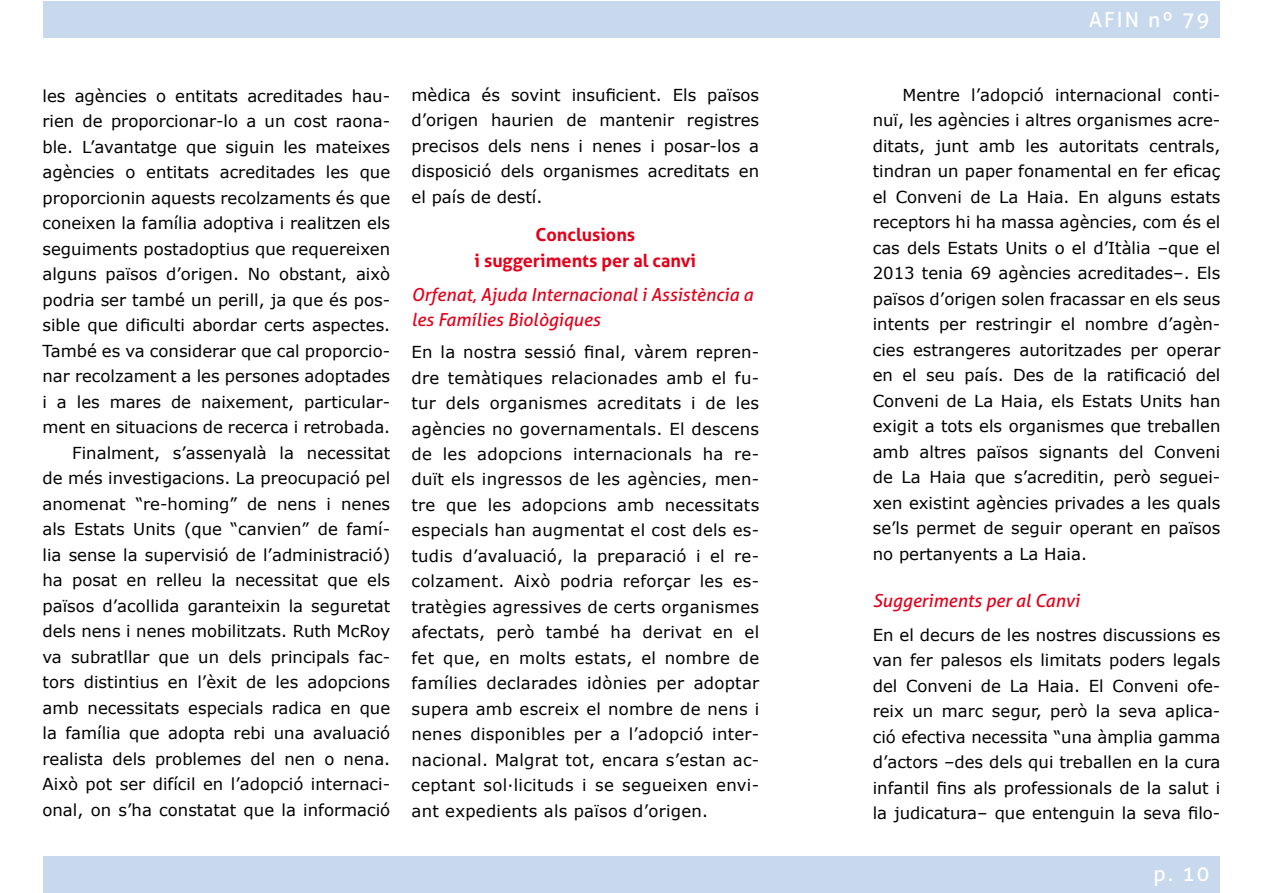
<style>
.page{position:relative;width:1263px;height:893px;background:#fff}
.page>*{position:absolute;margin:0;border:0;box-sizing:border-box;transform-origin:0 0}
.t1{font:21px "Aller";letter-spacing:.1em;color:#fff}
.t2{font:italic 18px/25.5px "Aller";color:#e2001a}
.t3{font:700 18px/25.5px "Aller";color:#e2001a;text-align:center}
.t4{font:16.5px/25.5px "Verdana";color:#000;text-align:justify}
</style>
<div class="page">
<div style="left:43px;top:1px;width:1177px;height:37px;background:#c8d9ee"></div>
<div style="left:43px;top:856px;width:1177px;height:37px;background:#c8d9ee"></div>
<p class="t4" style="left:43px;top:83px;width:349px;text-align:right">les agències o entitats acreditades hau&shy;rien de proporcionar-lo a un cost raona&shy;ble. L’avantatge que siguin les mateixes agències o entitats acreditades les que proporcionin aquests recolzaments és que coneixen la família adoptiva i realitzen els seguiments postadoptius que requereixen alguns països d’origen. No obstant, això podria ser també un perill, ja que és pos&shy;sible que dificulti abordar certs aspectes.<br>També es va considerar que cal proporcio&shy;nar recolzament a les persones adoptades i a les mares de naixement, particular&shy;ment en situacions de recerca i retrobada.<br>Finalment, s’assenyalà la necessitat<br>de més investigacions. La preocupació pel anomenat “re-homing” de nens i nenes als Estats Units (que “canvien” de famí&shy;lia sense la supervisió de l’administració) ha posat en relleu la necessitat que els països d’acollida garanteixin la seguretat dels nens i nenes mobilitzats. Ruth McRoy va subratllar que un dels principals fac&shy;tors distintius en l’èxit de les adopcions amb necessitats especials radica en que la família que adopta rebi una avaluació realista dels problemes del nen o nena.<br>Això pot ser difícil en l’adopció internaci&shy;onal, on s’ha constatat que la informació</p>
<p class="t4" style="left:411px;top:82px;width:349px">mèdica és sovint insuficient. Els països d’origen haurien de mantenir registres precisos dels nens i nenes i posar-los a disposició dels organismes acreditats en el país de destí.</p>
<p class="t3" style="left:475px;top:222px;width:223px">Conclusions<br>i suggeriments per al canvi</p>
<p class="t2" style="left:411px;top:281px;width:343px">Orfenat, Ajuda Internacional i Assistència a les Famílies Biològiques</p>
<p class="t4" style="left:411px;top:339px;width:349px">En la nostra sessió final, vàrem repren&shy;dre temàtiques relacionades amb el fu&shy;tur dels organismes acreditats i de les agències no governamentals. El descens de les adopcions internacionals ha re&shy;duït els ingressos de les agències, men&shy;tre que les adopcions amb necessitats especials han augmentat el cost dels es&shy;tudis d’avaluació, la preparació i el re&shy;colzament. Això podria reforçar les es&shy;tratègies agressives de certs organismes afectats, però també ha derivat en el fet que, en molts estats, el nombre de famílies declarades idònies per adoptar supera amb escreix el nombre de nens i nenes disponibles per a l’adopció inter&shy;nacional. Malgrat tot, encara s’estan ac&shy;ceptant sol·licituds i se segueixen envi&shy;ant expedients als països d’origen.</p>
<p class="t1" style="left:1089px;top:7px;width:122px">AFIN nº 79</p>
<p class="t4" style="left:873px;top:82px;width:349px;text-indent:30px">Mentre l’adopció internacional conti&shy;nuï, les agències i altres organismes acre&shy;ditats, junt amb les autoritats centrals, tindran un paper fonamental en fer eficaç el Conveni de La Haia. En alguns estats receptors hi ha massa agències, com és el cas dels Estats Units o el d’Itàlia –que el 2013 tenia 69 agències acreditades–. Els països d’origen solen fracassar en els seus intents per restringir el nombre d’agèn&shy;cies estrangeres autoritzades per operar en el seu país. Des de la ratificació del Conveni de La Haia, els Estats Units han exigit a tots els organismes que treballen amb altres països signants del Conveni de La Haia que s’acreditin, però seguei&shy;xen existint agències privades a les quals se’ls permet de seguir operant en països no pertanyents a La Haia.</p>
<p class="t2" style="left:873px;top:587px;width:208px">Suggeriments per al Canvi</p>
<p class="t4" style="left:873px;top:622px;width:349px">En el decurs de les nostres discussions es van fer palesos els limitats poders legals del Conveni de La Haia. El Conveni ofe&shy;reix un marc segur, però la seva aplica&shy;ció efectiva necessita “una àmplia gamma d’actors –des dels qui treballen en la cura infantil fins als professionals de la salut i la judicatura– que entenguin la seva filo-</p>
<p class="t1" style="left:1153px;top:861px;width:57px">p. 10</p>
</div>
